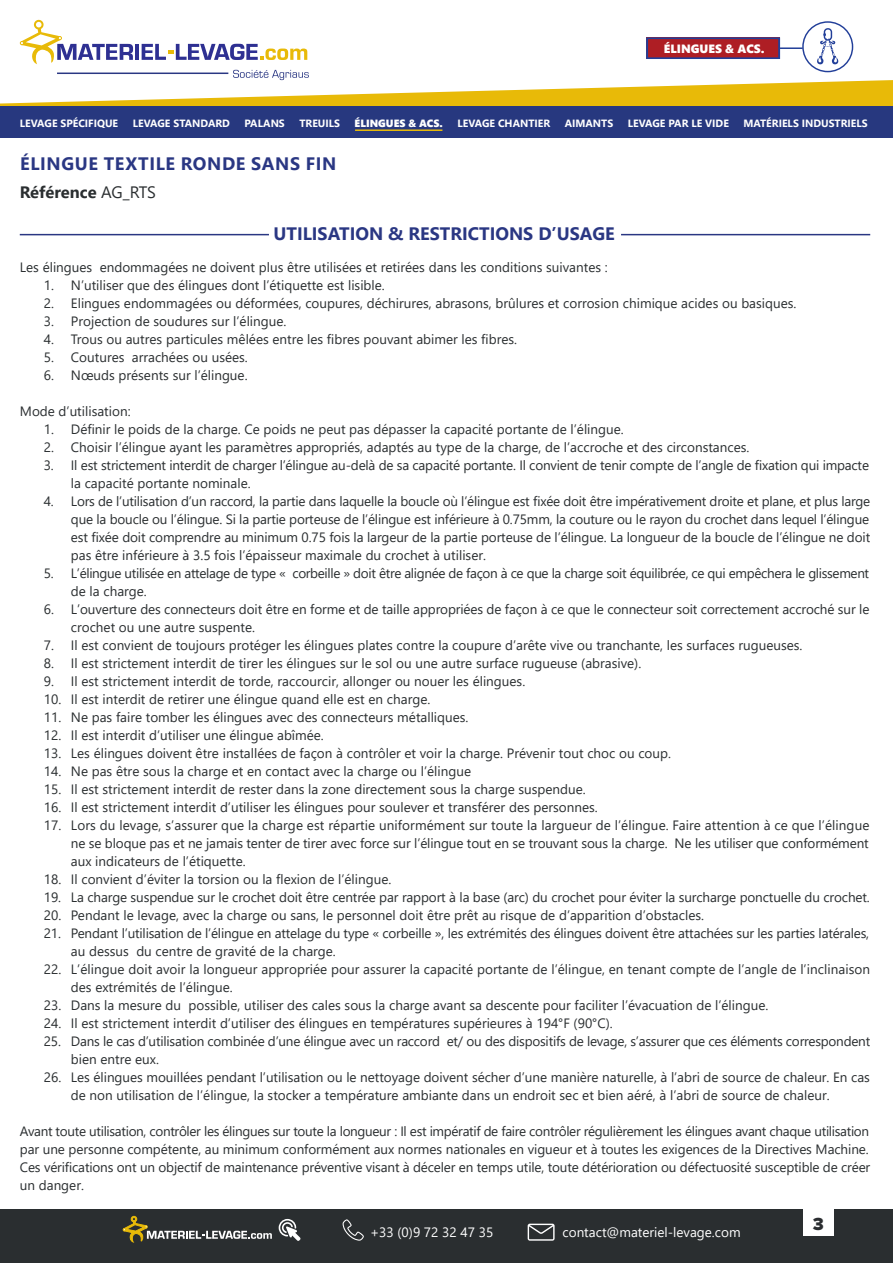
<style>
.page{position:relative;width:893px;height:1263px;background:#fff}
.page>*{position:absolute;margin:0;border:0;box-sizing:border-box;transform-origin:0 0}
.t1{font:700 18px "Segoe UI";color:#2a3783}
.t2{font:700 18px "Segoe UI";letter-spacing:.035em;color:#2a3783}
.t3{font:900 18px "Casto";color:#2a2d30}
.t4{font:700 16.5px "Segoe UI";color:#2a2e30}
.t5{font:13.5px/18px "Segoe UI";color:#2a2e30}
.t6{font:13.5px/18px "Segoe UI";letter-spacing:-.025em;color:#2a2e30}
.t7{font:13.5px "Segoe UI";color:#fff}
.t8{font:12px "Segoe UI Black";color:#fff}
.t9{font:700 10.5px "Segoe UI";color:#fff}
.t10{font:10.5px "Segoe UI Black";color:#fff}
.s1{font-weight:400}
</style>
<div class="page">
<hr style="left:20px;top:234px;width:249px;height:1px;background:#2a3783">
<hr style="left:621px;top:234px;width:249px;height:1px;background:#2a3783">
<div style="left:0;top:106px;width:893px;height:31px;background:#27387f"></div>
<hr style="left:355px;top:129px;width:87px;height:2px;background:#e8ba08">
<div style="left:0;top:1209px;width:893px;height:54px;background:#2a2e30"></div>
<svg style="left:279px;top:1219px;width:22px;height:22px"></svg>
<svg style="left:343px;top:1219px;width:21px;height:22px"></svg>
<svg style="left:528px;top:1224px;width:27px;height:17px"></svg>
<svg style="left:123px;top:1216px;width:149px;height:26px"></svg>
<div style="left:803px;top:1206px;width:31px;height:30px;background:#fff"></div>
<svg style="left:0;top:20px;width:893px;height:86px"></svg>
<p class="t8" style="left:664px;top:40px;width:102px">ÉLINGUES &amp; ACS.</p>
<p class="t9" style="left:20px;top:113px;width:100px">LEVAGE SPÉCIFIQUE</p>
<p class="t9" style="left:133px;top:113px;width:99px">LEVAGE STANDARD</p>
<p class="t9" style="left:244px;top:113px;width:42px">PALANS</p>
<p class="t9" style="left:299px;top:113px;width:42px">TREUILS</p>
<p class="t10" style="left:355px;top:115px;width:90px">ÉLINGUES &amp; ACS.</p>
<p class="t9" style="left:457px;top:113px;width:94px">LEVAGE CHANTIER</p>
<p class="t9" style="left:565px;top:113px;width:50px">AIMANTS</p>
<p class="t9" style="left:628px;top:113px;width:103px">LEVAGE PAR LE VIDE</p>
<p class="t9" style="left:743px;top:113px;width:126px">MATÉRIELS INDUSTRIELS</p>
<p class="t2" style="left:20px;top:147px;width:318px">ÉLINGUE TEXTILE RONDE SANS FIN</p>
<p class="t4" style="left:20px;top:177px;width:138px">Référence <span class="s1">AG_RTS</span></p>
<p class="t1" style="left:273px;top:217px;width:343px">UTILISATION &amp; RESTRICTIONS D’USAGE</p>
<p class="t5" style="left:20px;top:257px;width:589px">Les élingues endommagées ne doivent plus être utilisées et retirées dans les conditions suivantes :</p>
<p class="t5" style="left:44px;top:275px;width:342px">1. N’utiliser que des élingues dont l’étiquette est lisible.</p>
<p class="t5" style="left:44px;top:293px;width:754px">2. Elingues endommagées ou déformées, coupures, déchirures, abrasons, brûlures et corrosion chimique acides ou basiques.</p>
<p class="t5" style="left:44px;top:311px;width:244px">3. Projection de soudures sur l’élingue.</p>
<p class="t5" style="left:44px;top:329px;width:475px">4. Trous ou autres particules mêlées entre les fibres pouvant abimer les fibres.</p>
<p class="t5" style="left:44px;top:347px;width:205px">5. Coutures arrachées ou usées.</p>
<p class="t5" style="left:44px;top:365px;width:205px">6. Nœuds présents sur l’élingue.</p>
<p class="t5" style="left:20px;top:401px;width:112px">Mode d’utilisation:</p>
<p class="t5" style="left:44px;top:419px;width:581px">1. Définir le poids de la charge. Ce poids ne peut pas dépasser la capacité portante de l’élingue.</p>
<p class="t5" style="left:44px;top:437px;width:707px">2. Choisir l’élingue ayant les paramètres appropriés, adaptés au type de la charge, de l’accroche et des circonstances.</p>
<p class="t5" style="left:71px;top:455px;width:800px;text-indent:-27px">3. Il est strictement interdit de charger l’élingue au-delà de sa capacité portante. Il convient de tenir compte de l’angle de fixation qui impacte la capacité portante nominale.</p>
<p class="t5" style="left:71px;top:491px;width:801px;text-align:justify;text-indent:-27px">4. Lors de l’utilisation d’un raccord, la partie dans laquelle la boucle où l’élingue est fixée doit être impérativement droite et plane, et plus large que la boucle ou l’élingue. Si la partie porteuse de l’élingue est inférieure à 0.75mm, la couture ou le rayon du crochet dans lequel l’élingue est fixée doit comprendre au minimum 0.75 fois la largeur de la partie porteuse de l’élingue. La longueur de la boucle de l’élingue ne doit pas être inférieure à 3.5 fois l’épaisseur maximale du crochet à utiliser.</p>
<p class="t6" style="left:71px;top:563px;width:800px;text-indent:-27px">5. L’élingue utilisée en attelage de type « corbeille » doit être alignée de façon à ce que la charge soit équilibrée, ce qui empêchera le glissement de la charge.</p>
<p class="t5" style="left:71px;top:599px;width:800px;text-indent:-27px">6. L’ouverture des connecteurs doit être en forme et de taille appropriées de façon à ce que le connecteur soit correctement accroché sur le crochet ou une autre suspente.</p>
<p class="t5" style="left:44px;top:635px;width:760px">7. Il est convient de toujours protéger les élingues plates contre la coupure d’arête vive ou tranchante, les surfaces rugueuses.</p>
<p class="t5" style="left:44px;top:653px;width:599px">8. Il est strictement interdit de tirer les élingues sur le sol ou une autre surface rugueuse (abrasive).</p>
<p class="t5" style="left:44px;top:671px;width:483px">9. Il est strictement interdit de torde, raccourcir, allonger ou nouer les élingues.</p>
<p class="t5" style="left:44px;top:689px;width:388px">10. Il est interdit de retirer une élingue quand elle est en charge.</p>
<p class="t5" style="left:44px;top:707px;width:426px">11. Ne pas faire tomber les élingues avec des connecteurs métalliques.</p>
<p class="t5" style="left:44px;top:725px;width:281px">12. Il est interdit d’utiliser une élingue abîmée.</p>
<p class="t5" style="left:44px;top:743px;width:629px">13. Les élingues doivent être installées de façon à contrôler et voir la charge. Prévenir tout choc ou coup.</p>
<p class="t5" style="left:44px;top:761px;width:429px">14. Ne pas être sous la charge et en contact avec la charge ou l’élingue</p>
<p class="t5" style="left:44px;top:779px;width:543px">15. Il est strictement interdit de rester dans la zone directement sous la charge suspendue.</p>
<p class="t5" style="left:44px;top:797px;width:555px">16. Il est strictement interdit d’utiliser les élingues pour soulever et transférer des personnes.</p>
<p class="t5" style="left:71px;top:815px;width:800px;text-align:justify;text-indent:-27px">17. Lors du levage, s’assurer que la charge est répartie uniformément sur toute la largueur de l’élingue. Faire attention à ce que l’élingue ne se bloque pas et ne jamais tenter de tirer avec force sur l’élingue tout en se trouvant sous la charge. Ne les utiliser que conformément aux indicateurs de l’étiquette.</p>
<p class="t5" style="left:44px;top:869px;width:349px">18. Il convient d’éviter la torsion ou la flexion de l’élingue.</p>
<p class="t5" style="left:44px;top:887px;width:827px">19. La charge suspendue sur le crochet doit être centrée par rapport à la base (arc) du crochet pour éviter la surcharge ponctuelle du crochet.</p>
<p class="t5" style="left:44px;top:905px;width:662px">20. Pendant le levage, avec la charge ou sans, le personnel doit être prêt au risque de d’apparition d’obstacles.</p>
<p class="t5" style="left:71px;top:923px;width:800px;text-indent:-27px">21. Pendant l’utilisation de l’élingue en attelage du type « corbeille », les extrémités des élingues doivent être attachées sur les parties latérales, au dessus du centre de gravité de la charge.</p>
<p class="t5" style="left:71px;top:959px;width:801px;text-indent:-27px">22. L’élingue doit avoir la longueur appropriée pour assurer la capacité portante de l’élingue, en tenant compte de l’angle de l’inclinaison des extrémités de l’élingue.</p>
<p class="t5" style="left:44px;top:995px;width:726px">23. Dans la mesure du possible, utiliser des cales sous la charge avant sa descente pour faciliter l’évacuation de l’élingue.</p>
<p class="t5" style="left:44px;top:1013px;width:570px">24. Il est strictement interdit d’utiliser des élingues en températures supérieures à 194°F (90°C).</p>
<p class="t5" style="left:71px;top:1031px;width:801px;text-indent:-27px">25. Dans le cas d’utilisation combinée d’une élingue avec un raccord et/ ou des dispositifs de levage, s’assurer que ces éléments correspondent bien entre eux.</p>
<p class="t5" style="left:71px;top:1067px;width:800px;text-indent:-27px">26. Les élingues mouillées pendant l’utilisation ou le nettoyage doivent sécher d’une manière naturelle, à l’abri de source de chaleur. En cas de non utilisation de l’élingue, la stocker a température ambiante dans un endroit sec et bien aéré, à l’abri de source de chaleur.</p>
<p class="t5" style="left:20px;top:1121px;width:852px;text-align:justify">Avant toute utilisation, contrôler les élingues sur toute la longueur : Il est impératif de faire contrôler régulièrement les élingues avant chaque utilisation par une personne compétente, au minimum conformément aux normes nationales en vigueur et à toutes les exigences de la Directives Machine.<br>Ces vérifications ont un objectif de maintenance préventive visant à déceler en temps utile, toute détérioration ou défectuosité susceptible de créer un danger.</p>
<p class="t7" style="left:370px;top:1220px;width:125px">+33 (0)9 72 32 47 35</p>
<p class="t7" style="left:562px;top:1220px;width:180px">contact@materiel-levage.com</p>
<p class="t3" style="left:813px;top:1213px;width:12px">3</p>
</div>
